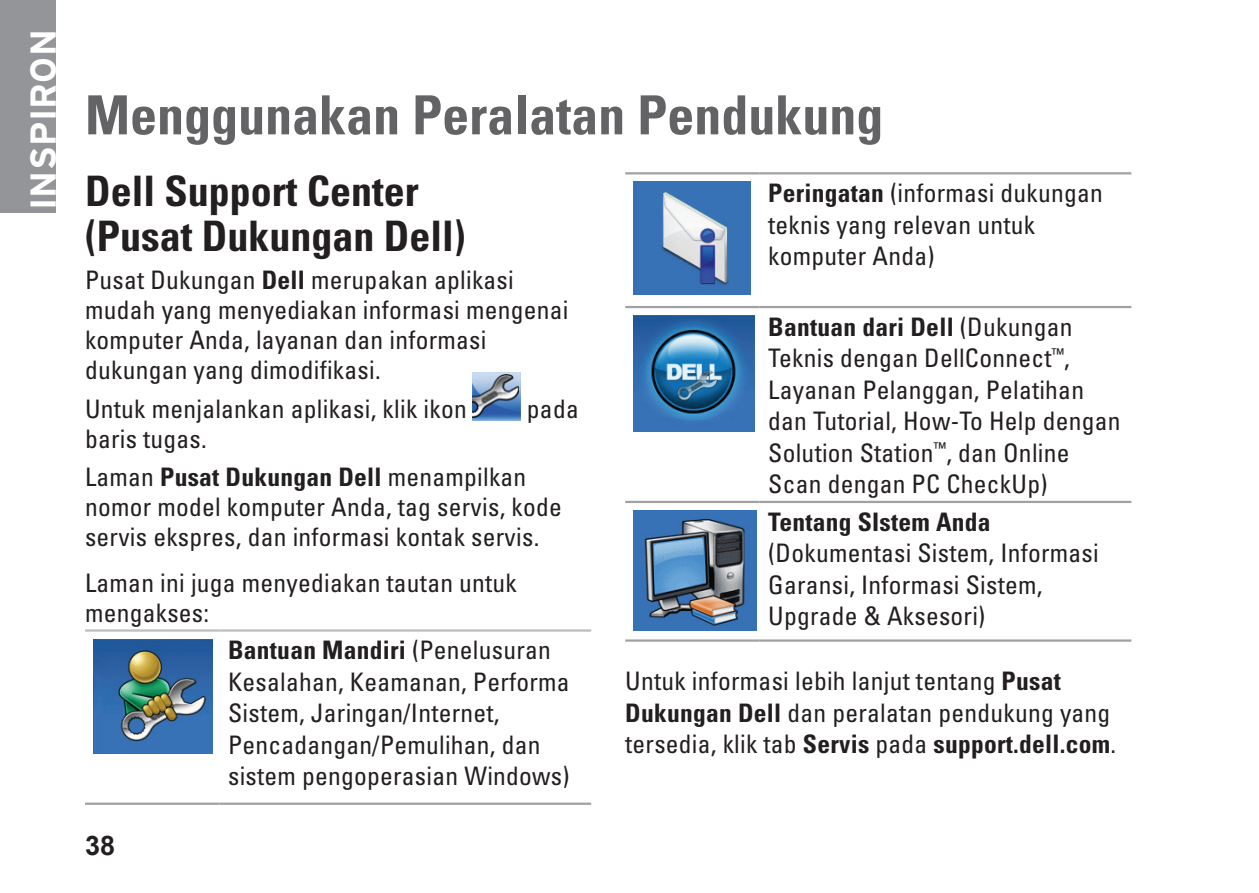
<style>
.page{position:relative;width:1259px;height:893px;background:#fff}
.page>*{position:absolute;margin:0;border:0;box-sizing:border-box;transform-origin:0 0}
.t1{font:700 condensed 54px "Univers";color:#636366}
.t2{font:700 condensed 42px/45px "Univers";color:#231f20}
.t3{font:700 36px "Interstate";letter-spacing:.01em;color:#fff}
.t4{font:700 27px "Arial";color:#231f20}
.t5{font:condensed 25.5px/31.5px "Univers";letter-spacing:.01em;color:#231f20}
.t6{font:700 condensed 25.5px "Univers";letter-spacing:.01em;color:#231f20}
.s1{font-weight:700}
</style>
<div class="page">
<div style="left:0;top:0;width:55px;height:213px;background:#939598"></div>
<img style="left:473px;top:373px;width:48px;height:48px">
<hr style="left:85px;top:629px;width:135px;height:3px;background:#bcbdc0">
<hr style="left:220px;top:629px;width:371px;height:3px;background:#bcbdc0">
<hr style="left:85px;top:803px;width:135px;height:2px;background:#a2a1a1">
<hr style="left:220px;top:803px;width:371px;height:2px;background:#a2a1a1">
<img style="left:94px;top:639px;width:119px;height:115px">
<hr style="left:625px;top:306px;width:135px;height:2px;background:#a2a1a1">
<hr style="left:760px;top:306px;width:371px;height:2px;background:#a2a1a1">
<hr style="left:625px;top:501px;width:135px;height:2px;background:#a2a1a1">
<hr style="left:760px;top:501px;width:371px;height:2px;background:#a2a1a1">
<hr style="left:625px;top:172px;width:135px;height:2px;background:#a2a1a1">
<hr style="left:760px;top:172px;width:371px;height:2px;background:#a2a1a1">
<hr style="left:625px;top:639px;width:135px;height:3px;background:#a2a1a1">
<hr style="left:760px;top:639px;width:371px;height:3px;background:#a2a1a1">
<img style="left:634px;top:182px;width:116px;height:112px">
<img style="left:634px;top:316px;width:120px;height:116px">
<img style="left:634px;top:510px;width:122px;height:121px">
<h3 class="t3" style="left:23px;top:210px;width:182px;rotate:-90deg">INSPIRON</h3>
<h1 class="t1" style="left:85px;top:82px;width:800px">Menggunakan Peralatan Pendukung</h1>
<h2 class="t2" style="left:85px;top:168px;width:382px">Dell Support Center (Pusat Dukungan Dell)</h2>
<p class="t5" style="left:85px;top:265px;width:485px;line-height:30px">Pusat Dukungan <span class="s1">Dell</span> merupakan aplikasi mudah yang menyediakan informasi mengenai komputer Anda, layanan dan informasi dukungan yang dimodifikasi.</p>
<p class="t5" style="left:85px;top:392px;width:383px">Untuk menjalankan aplikasi, klik ikon</p>
<p class="t5" style="left:527px;top:392px;width:53px">pada</p>
<p class="t5" style="left:85px;top:419px;width:443px;line-height:38.4px">baris tugas.<br>Laman <span class="s1">Pusat Dukungan Dell</span> menampilkan</p>
<p class="t5" style="left:85px;top:492px;width:478px;line-height:30px">nomor model komputer Anda, tag servis, kode servis ekspres, dan informasi kontak servis.</p>
<p class="t5" style="left:85px;top:568px;width:433px;line-height:30px">Laman ini juga menyediakan tautan untuk mengakses:</p>
<p class="t5" style="left:228px;top:634px;width:343px"><span class="s1">Bantuan Mandiri</span> (Penelusuran<br>Kesalahan, Keamanan, Performa<br>Sistem, Jaringan/Internet,<br>Pencadangan/Pemulihan, dan sistem pengoperasian Windows)</p>
<p class="t5" style="left:768px;top:177px;width:336px"><span class="s1">Peringatan</span> (informasi dukungan teknis yang relevan untuk komputer Anda)</p>
<p class="t5" style="left:768px;top:311px;width:354px"><span class="s1">Bantuan dari Dell</span> (Dukungan<br>Teknis dengan DellConnect<sup>™</sup>,<br>Layanan Pelanggan, Pelatihan dan Tutorial, How-To Help dengan<br>Solution Station<sup>™</sup>, dan Online<br>Scan dengan PC CheckUp)</p>
<p class="t6" style="left:768px;top:506px;width:224px">Tentang SIstem Anda</p>
<p class="t5" style="left:768px;top:537px;width:332px">(Dokumentasi Sistem, Informasi<br>Garansi, Informasi Sistem,<br>Upgrade &amp; Aksesori)</p>
<p class="t5" style="left:625px;top:665px;width:492px">Untuk informasi lebih lanjut tentang <span class="s1">Pusat<br>Dukungan Dell</span> dan peralatan pendukung yang tersedia, klik tab <span class="s1">Servis</span> pada <span class="s1">support.dell.com</span>.</p>
<p class="t4" style="left:85px;top:827px;width:32px">38</p>
</div>
